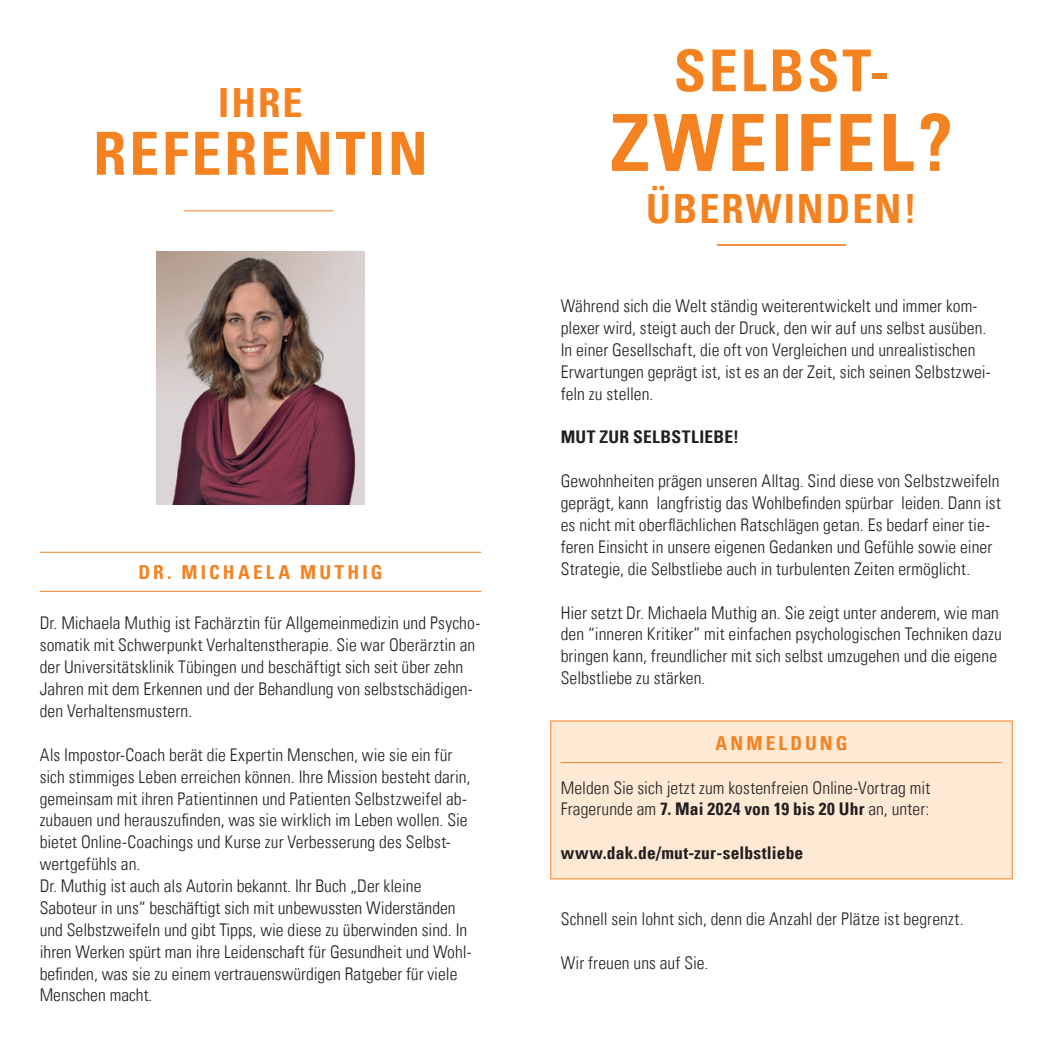
<style>
.page{position:relative;width:1042px;height:1042px;background:#fff}
.page>*{position:absolute;margin:0;border:0;box-sizing:border-box;transform-origin:0 0}
.t1{font:78.75px "Univers Com 67 Bold Cond";letter-spacing:.05em;color:#f58220}
.t2{font:59.5px "Univers Com 67 Bold Cond";letter-spacing:.05em;color:#f58220}
.t3{font:57.75px "Univers Com 67 Bold Cond";letter-spacing:.05em;color:#f58220}
.t4{font:40.25px "Univers Com 67 Bold Cond";letter-spacing:.05em;color:#f58220}
.t5{font:19.25px "Univers Com 67 Bold Cond";letter-spacing:.16em;color:#f58220}
.t6{font:17.5px/21.9px "Univers Com 47 Light Cond";letter-spacing:.005em;color:#231f20}
.t7{font:17.5px "Univers Com 67 Bold Cond";letter-spacing:.015em;color:#231f20}
.s1{font-family:"Univers Com 47 Light Cond"}
</style>
<div class="page">
<div style="left:550px;top:720px;width:462px;height:159px;background:#fee9d5"></div>
<hr style="left:561px;top:762px;width:441px;height:1px;background:#f58220">
<hr style="left:717px;top:244px;width:129px;height:2px;background:#f58220">
<hr style="left:184px;top:210px;width:149px;height:1px;background:#f58220">
<img style="left:156px;top:251px;width:209px;height:253px">
<hr style="left:40px;top:591px;width:441px;height:1px;background:#f58220">
<hr style="left:40px;top:552px;width:441px;height:1px;background:#f58220">
<h3 class="t4" style="left:218px;top:78px;width:86px">IHRE</h3>
<h2 class="t2" style="left:93px;top:117px;width:336px">REFERENTIN</h2>
<p class="t5" style="left:138px;top:560px;width:245px">DR. MICHAELA MUTHIG</p>
<p class="t6" style="left:40px;top:612px;width:442px">Dr. Michaela Muthig ist Fachärztin für Allgemeinmedizin und Psycho&shy;somatik mit Schwerpunkt Verhaltenstherapie. Sie war Oberärztin an der Universitätsklinik Tübingen und beschäftigt sich seit über zehn Jahren mit dem Erkennen und der Behandlung von selbstschädigen&shy;den Verhaltensmustern.</p>
<p class="t6" style="left:40px;top:743px;width:433px">Als Impostor-Coach berät die Expertin Menschen, wie sie ein für sich stimmiges Leben erreichen können. Ihre Mission besteht darin, gemeinsam mit ihren Patientinnen und Patienten Selbstzweifel ab&shy;zubauen und herauszufinden, was sie wirklich im Leben wollen. Sie bietet Online-Coachings und Kurse zur Verbesserung des Selbst&shy;wertgefühls an.<br>Dr. Muthig ist auch als Autorin bekannt. Ihr Buch „Der kleine Saboteur in uns“ beschäftigt sich mit unbewussten Widerständen und Selbstzweifeln und gibt Tipps, wie diese zu überwinden sind. In ihren Werken spürt man ihre Leidenschaft für Gesundheit und Wohl&shy;befinden, was sie zu einem vertrauenswürdigen Ratgeber für viele Menschen macht.</p>
<h3 class="t3" style="left:674px;top:35px;width:217px">SELBST-</h3>
<h1 class="t1" style="left:610px;top:95px;width:344px">ZWEIFEL?</h1>
<h3 class="t4" style="left:646px;top:183px;width:272px">ÜBERWINDEN!</h3>
<p class="t6" style="left:561px;top:295px;width:431px">Während sich die Welt ständig weiterentwickelt und immer kom&shy;plexer wird, steigt auch der Druck, den wir auf uns selbst ausüben.<br>In einer Gesellschaft, die oft von Vergleichen und unrealistischen Erwartungen geprägt ist, ist es an der Zeit, sich seinen Selbstzwei&shy;feln zu stellen.</p>
<p class="t7" style="left:561px;top:426px;width:180px">MUT ZUR SELBSTLIEBE!</p>
<p class="t6" style="left:561px;top:470px;width:442px">Gewohnheiten prägen unseren Alltag. Sind diese von Selbstzweifeln geprägt, kann langfristig das Wohlbefinden spürbar leiden. Dann ist es nicht mit oberflächlichen Ratschlägen getan. Es bedarf einer tie&shy;feren Einsicht in unsere eigenen Gedanken und Gefühle sowie einer Strategie, die Selbstliebe auch in turbulenten Zeiten ermöglicht.</p>
<p class="t6" style="left:561px;top:601px;width:442px">Hier setzt Dr. Michaela Muthig an. Sie zeigt unter anderem, wie man den “inneren Kritiker” mit einfachen psychologischen Techniken dazu bringen kann, freundlicher mit sich selbst umzugehen und die eigene Selbstliebe zu stärken.</p>
<p class="t5" style="left:715px;top:731px;width:134px">ANMELDUNG</p>
<p class="t6" style="left:561px;top:776px;width:371px">Melden Sie sich jetzt zum kostenfreien Online-Vortrag mit</p>
<p class="t7" style="left:561px;top:798px;width:370px"><span class="s1">Fragerunde am</span> 7. Mai 2024 von 19 bis 20 Uhr <span class="s1">an, unter:</span></p>
<p class="t7" style="left:561px;top:842px;width:244px">www.dak.de/mut-zur-selbstliebe</p>
<p class="t6" style="left:561px;top:908px;width:404px">Schnell sein lohnt sich, denn die Anzahl der Plätze ist begrenzt.</p>
<p class="t6" style="left:561px;top:951px;width:149px">Wir freuen uns auf Sie.</p>
</div>
